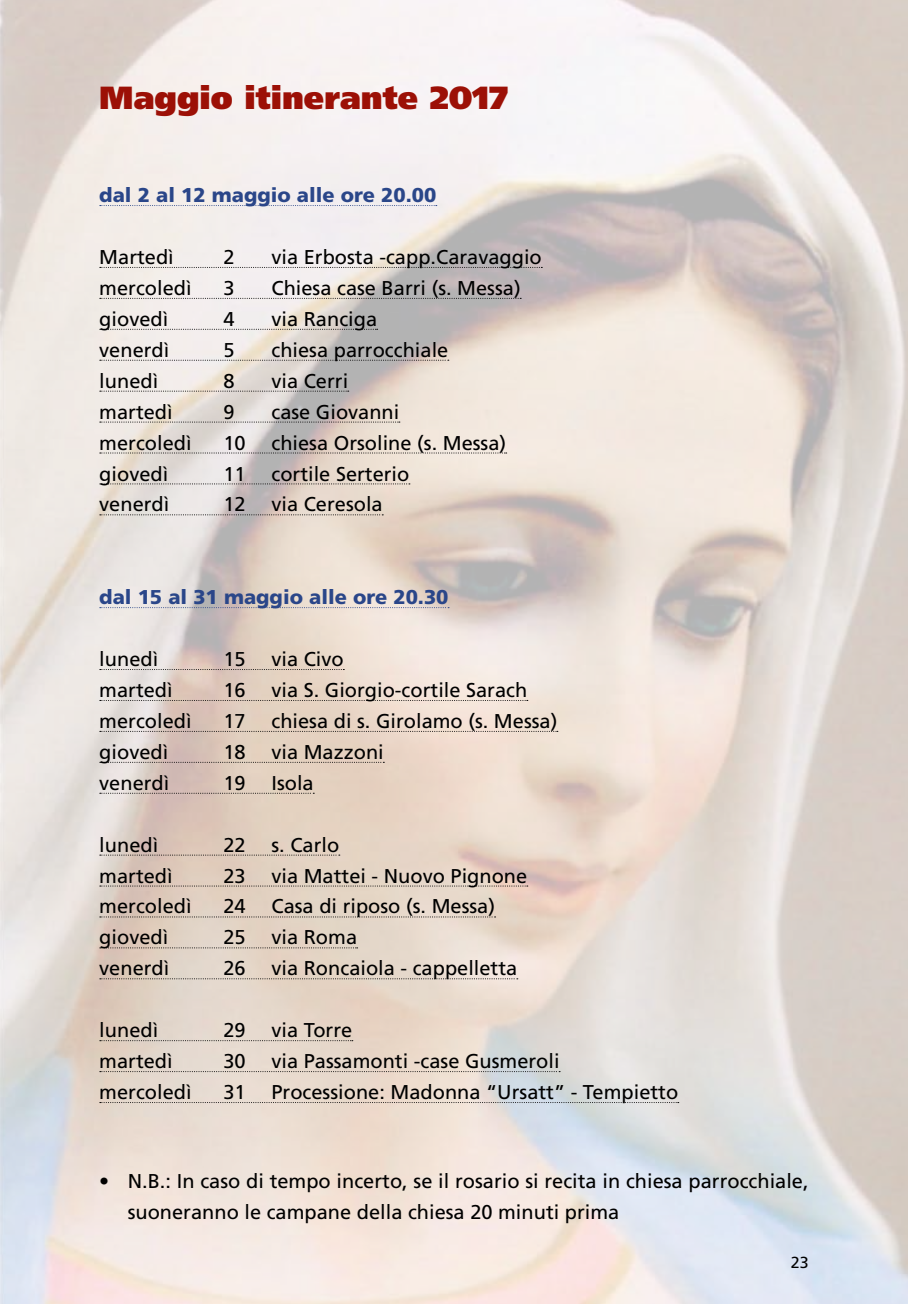
<style>
.page{position:relative;width:908px;height:1304px;background:#fff}
.page>*{position:absolute;margin:0;border:0;box-sizing:border-box;transform-origin:0 0}
.t1{font:900 32px "Frutiger";color:#9c1006}
.t2{font:20px/31px "Frutiger";color:#000}
.t3{font:900 20px "Frutiger";color:#2a4689}
.t4{font:16px "Frutiger";color:#000}
</style>
<div class="page">
<img style="left:0;top:0;width:907px;height:1304px">
<svg style="left:100px;top:205px;width:336px;height:1px"></svg>
<svg style="left:100px;top:267px;width:442px;height:1px"></svg>
<svg style="left:100px;top:298px;width:421px;height:1px"></svg>
<svg style="left:100px;top:329px;width:277px;height:1px"></svg>
<svg style="left:100px;top:360px;width:348px;height:1px"></svg>
<svg style="left:100px;top:391px;width:248px;height:1px"></svg>
<svg style="left:100px;top:422px;width:300px;height:1px"></svg>
<svg style="left:100px;top:452px;width:406px;height:1px"></svg>
<svg style="left:100px;top:483px;width:310px;height:1px"></svg>
<svg style="left:100px;top:514px;width:283px;height:1px"></svg>
<svg style="left:100px;top:607px;width:349px;height:1px"></svg>
<svg style="left:100px;top:669px;width:244px;height:1px"></svg>
<svg style="left:100px;top:700px;width:427px;height:1px"></svg>
<svg style="left:100px;top:731px;width:457px;height:1px"></svg>
<svg style="left:100px;top:762px;width:284px;height:1px"></svg>
<svg style="left:100px;top:793px;width:214px;height:1px"></svg>
<svg style="left:100px;top:855px;width:240px;height:1px"></svg>
<svg style="left:100px;top:886px;width:427px;height:1px"></svg>
<svg style="left:100px;top:916px;width:395px;height:1px"></svg>
<svg style="left:100px;top:947px;width:257px;height:1px"></svg>
<svg style="left:100px;top:978px;width:417px;height:1px"></svg>
<svg style="left:100px;top:1040px;width:252px;height:1px"></svg>
<svg style="left:100px;top:1071px;width:460px;height:1px"></svg>
<svg style="left:100px;top:1102px;width:578px;height:1px"></svg>
<h1 class="t1" style="left:99px;top:79px;width:410px">Maggio itinerante 2017</h1>
<p class="t3" style="left:99px;top:183px;width:338px">dal 2 al 12 maggio alle ore 20.00</p>
<p class="t2" style="left:99px;top:241px;width:76px">M artedì</p>
<p class="t2" style="left:223px;top:241px;width:13px">2</p>
<p class="t2" style="left:271px;top:241px;width:272px">via E rbosta -capp.Caravaggio</p>
<p class="t2" style="left:99px;top:272px;width:94px">mercoledì</p>
<p class="t2" style="left:223px;top:272px;width:30px">3 C</p>
<p class="t2" style="left:283px;top:272px;width:238px">hiesa case Barri (s. M essa)</p>
<p class="t2" style="left:99px;top:303px;width:70px">giovedì</p>
<p class="t2" style="left:223px;top:303px;width:13px">4</p>
<p class="t2" style="left:271px;top:303px;width:107px">via Ranciga</p>
<p class="t2" style="left:99px;top:334px;width:72px">venerdì</p>
<p class="t2" style="left:223px;top:334px;width:13px">5</p>
<p class="t2" style="left:271px;top:334px;width:178px">chiesa parrocchiale</p>
<p class="t2" style="left:99px;top:365px;width:60px">lunedì</p>
<p class="t2" style="left:223px;top:365px;width:13px">8</p>
<p class="t2" style="left:271px;top:365px;width:78px">via Cerri</p>
<p class="t2" style="left:99px;top:396px;width:75px">martedì</p>
<p class="t2" style="left:223px;top:396px;width:13px">9</p>
<p class="t2" style="left:271px;top:396px;width:129px">case Giovanni</p>
<p class="t2" style="left:99px;top:427px;width:94px">mercoledì</p>
<p class="t2" style="left:223px;top:427px;width:24px">10</p>
<p class="t2" style="left:271px;top:427px;width:236px">chiesa Orsoline (s. Messa)</p>
<p class="t2" style="left:99px;top:458px;width:70px">giovedì</p>
<p class="t2" style="left:223px;top:458px;width:24px">11</p>
<p class="t2" style="left:271px;top:458px;width:139px">cortile Serterio</p>
<p class="t2" style="left:99px;top:489px;width:72px">venerdì</p>
<p class="t2" style="left:223px;top:489px;width:24px">12</p>
<p class="t2" style="left:271px;top:489px;width:113px">via Ceresola</p>
<p class="t3" style="left:99px;top:585px;width:350px">dal 15 al 31 maggio alle ore 20.30</p>
<p class="t2" style="left:99px;top:643px;width:60px">lunedì</p>
<p class="t2" style="left:223px;top:643px;width:24px">15</p>
<p class="t2" style="left:271px;top:643px;width:74px">via Civo</p>
<p class="t2" style="left:99px;top:674px;width:75px">martedì</p>
<p class="t2" style="left:223px;top:674px;width:24px">16</p>
<p class="t2" style="left:271px;top:674px;width:257px">via S. Giorgio-cortile Sarach</p>
<p class="t2" style="left:99px;top:705px;width:94px">mercoledì</p>
<p class="t2" style="left:223px;top:705px;width:24px">17</p>
<p class="t2" style="left:271px;top:705px;width:287px">chiesa di s. Girolamo (s. Messa)</p>
<p class="t2" style="left:99px;top:736px;width:70px">giovedì</p>
<p class="t2" style="left:223px;top:736px;width:24px">18</p>
<p class="t2" style="left:271px;top:736px;width:114px">via Mazzoni</p>
<p class="t2" style="left:99px;top:767px;width:72px">venerdì</p>
<p class="t2" style="left:223px;top:767px;width:92px">19 Isola</p>
<p class="t2" style="left:99px;top:829px;width:60px">lunedì</p>
<p class="t2" style="left:223px;top:829px;width:24px">22</p>
<p class="t2" style="left:271px;top:829px;width:69px">s. Carlo</p>
<p class="t2" style="left:99px;top:860px;width:75px">martedì</p>
<p class="t2" style="left:223px;top:860px;width:24px">23</p>
<p class="t2" style="left:271px;top:860px;width:257px">via Mattei - N uovo Pignone</p>
<p class="t2" style="left:99px;top:891px;width:94px">mercoledì</p>
<p class="t2" style="left:223px;top:891px;width:273px">24 Casa di riposo (s. M essa)</p>
<p class="t2" style="left:99px;top:922px;width:70px">giovedì</p>
<p class="t2" style="left:223px;top:922px;width:24px">25</p>
<p class="t2" style="left:271px;top:922px;width:87px">via Roma</p>
<p class="t2" style="left:99px;top:953px;width:72px">venerdì</p>
<p class="t2" style="left:223px;top:953px;width:24px">26</p>
<p class="t2" style="left:271px;top:953px;width:247px">via Roncaiola - cappelletta</p>
<p class="t2" style="left:99px;top:1015px;width:60px">lunedì</p>
<p class="t2" style="left:223px;top:1015px;width:24px">29</p>
<p class="t2" style="left:271px;top:1015px;width:82px">via Torre</p>
<p class="t2" style="left:99px;top:1045px;width:75px">martedì</p>
<p class="t2" style="left:223px;top:1045px;width:24px">30</p>
<p class="t2" style="left:271px;top:1045px;width:289px">via Passamonti -case Gusmeroli</p>
<p class="t2" style="left:99px;top:1076px;width:94px">mercoledì</p>
<p class="t2" style="left:223px;top:1076px;width:456px">31 Processione: Madonna “U rsatt” - Tempietto</p>
<p class="t2" style="left:128px;top:1165px;width:682px;text-indent:-28px">• N.B.: In caso di tempo incerto, se il rosario si recita in chiesa parrocchiale, suoneranno le campane della chiesa 20 minuti prima</p>
<p class="t4" style="left:790px;top:1253px;width:19px">23</p>
</div>
